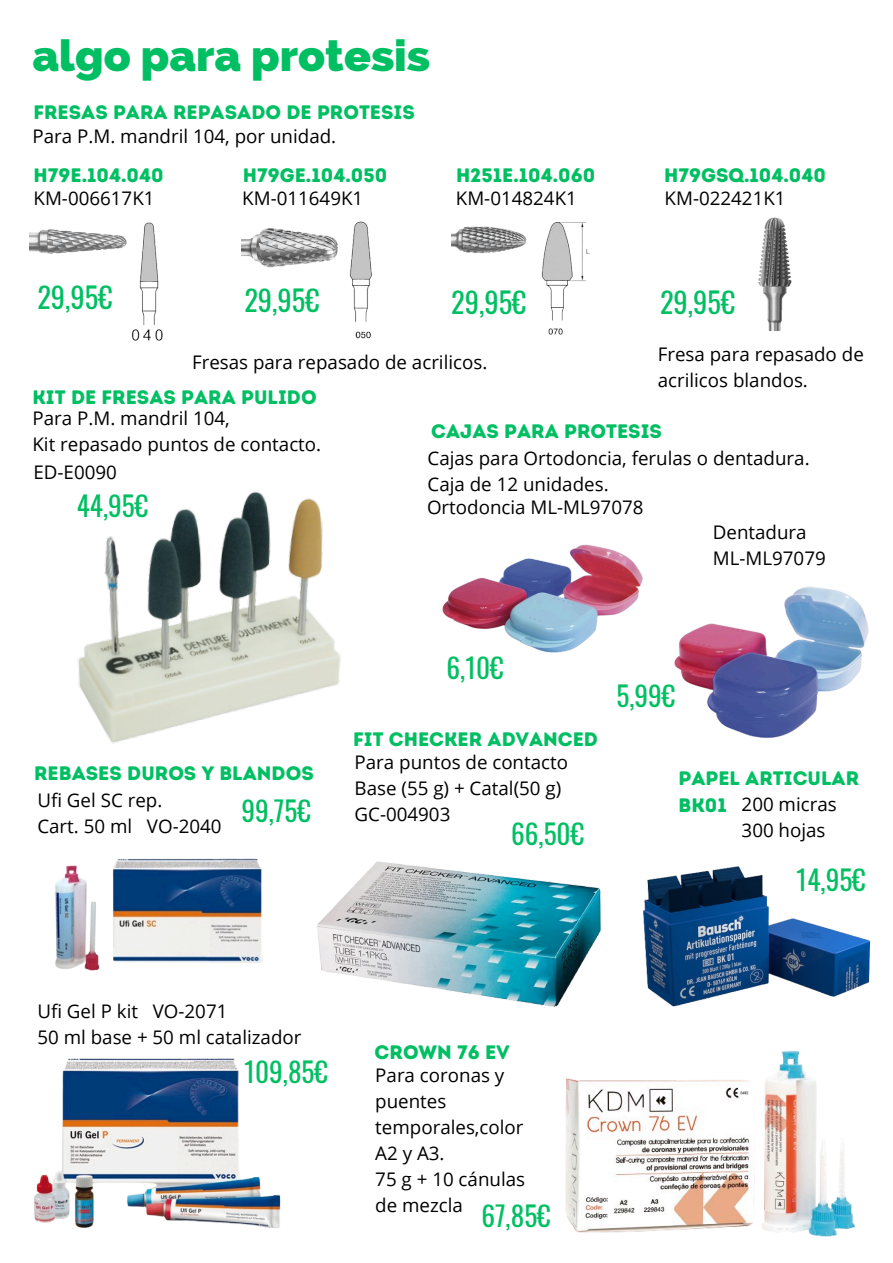
<style>
.page{position:relative;width:893px;height:1263px;background:#fff}
.page>*{position:absolute;margin:0;border:0;box-sizing:border-box;transform-origin:0 0}
.t1{font:800 44.17px "Raleway";color:#00bf63}
.t2{font:28.42px "Oswald";color:#00bf63}
.t3{font:27.22px "Oswald";color:#00bf63}
.t4{font:19.5px/27px "Intro Rust Base";color:#00bf63}
.t5{font:18.75px/25.9px "Open Sans";color:#000}
</style>
<div class="page">
<img style="left:30px;top:222px;width:133px;height:119px">
<img style="left:241px;top:221px;width:131px;height:118px">
<img style="left:451px;top:222px;width:139px;height:113px">
<img style="left:758px;top:217px;width:34px;height:114px">
<img style="left:442px;top:544px;width:201px;height:109px">
<img style="left:674px;top:586px;width:195px;height:152px">
<img style="left:55px;top:858px;width:208px;height:113px">
<img style="left:78px;top:491px;width:263px;height:253px">
<img style="left:317px;top:861px;width:285px;height:140px">
<img style="left:34px;top:1058px;width:247px;height:170px">
<img style="left:511px;top:999px;width:344px;height:238px">
<img style="left:628px;top:866px;width:243px;height:180px">
<h2 class="t1" style="left:32px;top:30px;width:399px">algo para protesis</h2>
<p class="t4" style="left:33px;top:98px;width:383px">FRESAS PARA REPASADO DE PROTESIS</p>
<p class="t5" style="left:32px;top:123px;width:305px">Para P.M. mandril 104, por unidad.</p>
<p class="t4" style="left:34px;top:162px;width:132px">H79E.104.040</p>
<p class="t4" style="left:243px;top:162px;width:146px">H79GE.104.050</p>
<p class="t4" style="left:456px;top:162px;width:141px">H251E.104.060</p>
<p class="t4" style="left:664px;top:162px;width:163px">H79GSQ.104.040</p>
<p class="t5" style="left:34px;top:185px;width:122px">KM-006617K1</p>
<p class="t5" style="left:242px;top:185px;width:122px">KM-011649K1</p>
<p class="t5" style="left:456px;top:185px;width:122px">KM-014824K1</p>
<p class="t5" style="left:664px;top:185px;width:122px">KM-022421K1</p>
<p class="t2" style="left:37px;top:275px;width:77px">29,95€</p>
<p class="t2" style="left:244px;top:278px;width:77px">29,95€</p>
<h3 class="t2" style="left:451px;top:280px;width:77px">29,95€</h3>
<p class="t2" style="left:660px;top:280px;width:77px">29,95€</p>
<p class="t5" style="left:192px;top:349px;width:297px">Fresas para repasado de acrilicos.</p>
<p class="t5" style="left:657px;top:341px;width:208px">Fresa para repasado de acrilicos blandos.</p>
<h2 class="t4" style="left:32px;top:384px;width:286px">KIT DE FRESAS PARA PULIDO</h2>
<p class="t5" style="left:32px;top:405px;width:199px">Para P.M. mandril 104,</p>
<p class="t5" style="left:32px;top:431px;width:290px">Kit repasado puntos de contacto.</p>
<h2 class="t5" style="left:33px;top:459px;width:85px">ED-E0090</h2>
<p class="t3" style="left:77px;top:484px;width:73px">44,95€</p>
<p class="t4" style="left:431px;top:418px;width:232px">CAJAS PARA PROTESIS</p>
<h2 class="t5" style="left:427px;top:445px;width:383px">Cajas para Ortodoncia, ferulas o dentadura.</h2>
<p class="t5" style="left:427px;top:471px;width:183px">Caja de 12 unidades.</p>
<p class="t5" style="left:427px;top:493px;width:218px">Ortodoncia ML-ML97078</p>
<p class="t5" style="left:713px;top:519px;width:95px">Dentadura</p>
<p class="t5" style="left:713px;top:544px;width:114px">ML-ML97079</p>
<p class="t4" style="left:34px;top:760px;width:281px">REBASES DUROS Y BLANDOS</p>
<p class="t5" style="left:37px;top:787px;width:127px">Ufi Gel SC rep.</p>
<h2 class="t5" style="left:37px;top:813px;width:186px">Cart. 50 ml VO-2040</h2>
<h2 class="t3" style="left:241px;top:790px;width:71px">99,75€</h2>
<p class="t3" style="left:446px;top:647px;width:59px">6,10€</p>
<p class="t4" style="left:353px;top:726px;width:246px">FIT CHECKER ADVANCED</p>
<p class="t5" style="left:354px;top:749px;width:215px">Para puntos de contacto</p>
<p class="t5" style="left:354px;top:775px;width:208px">Base (55 g) + Catal(50 g)</p>
<h2 class="t5" style="left:354px;top:801px;width:97px">GC-004903</h2>
<p class="t3" style="left:511px;top:813px;width:75px">66,50€</p>
<p class="t3" style="left:616px;top:675px;width:60px">5,99€</p>
<h3 class="t4" style="left:678px;top:765px;width:182px">PAPEL ARTICULAR<br>BK01</h3>
<h2 class="t5" style="left:741px;top:791px;width:97px">200 micras</h2>
<p class="t5" style="left:741px;top:817px;width:85px">300 hojas</p>
<p class="t3" style="left:796px;top:859px;width:71px">14,95€</p>
<p class="t5" style="left:37px;top:997px;width:192px">Ufi Gel P kit VO-2071</p>
<p class="t5" style="left:37px;top:1023px;width:266px">50 ml base + 50 ml catalizador</p>
<p class="t3" style="left:244px;top:1050px;width:85px">109,85€</p>
<p class="t4" style="left:374px;top:1038px;width:136px">CROWN 76 EV</p>
<p class="t5" style="left:375px;top:1062px;width:150px">Para coronas y puentes temporales,color<br>A2 y A3.</p>
<p class="t5" style="left:375px;top:1165px;width:151px">75 g + 10 cánulas de mezcla</p>
<h2 class="t3" style="left:481px;top:1195px;width:71px">67,85€</h2>
</div>
